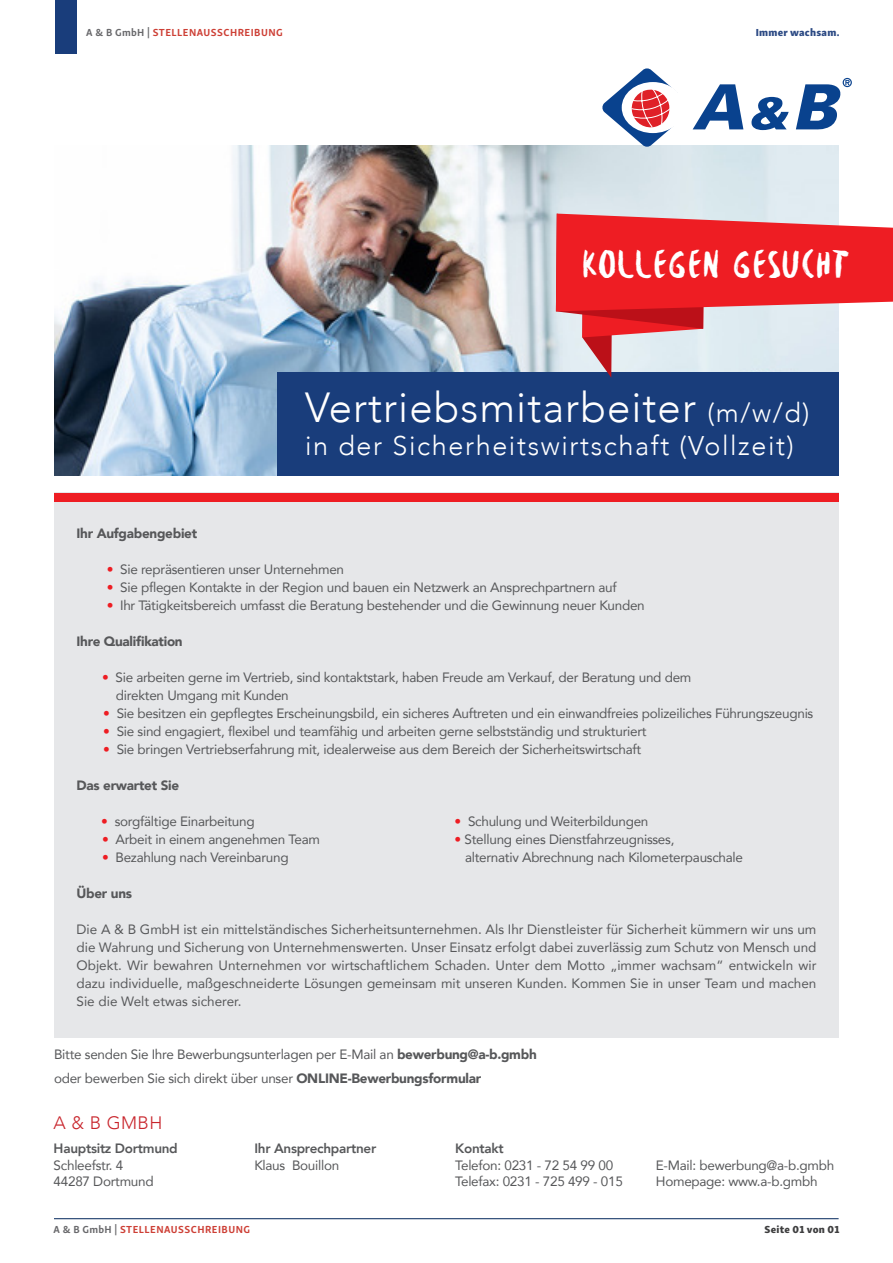
<style>
.page{position:relative;width:893px;height:1263px;background:#fff}
.page>*{position:absolute;margin:0;border:0;box-sizing:border-box;transform-origin:0 0}
.t1{font:300 42px "Avenir";letter-spacing:.025em;color:#fff}
.t2{font:42px "Besom";color:#fff}
.t3{font:300 27px "Avenir";letter-spacing:.06em;color:#fff}
.t4{font:300 18px "Avenir";color:#c8242b}
.t5{font:13.5px/18px "Avenir";letter-spacing:-.02em;color:#57585a}
.t6{font:900 13.5px "Avenir";letter-spacing:-.02em;color:#57585a}
.t7{font:800 13.5px "Avenir";letter-spacing:-.02em;color:#57585a}
.t8{font:700 10.5px "Skolar Sans";letter-spacing:.045em;color:#cd3f35}
.t9{font:10.5px "Skolar Sans Eb";letter-spacing:.025em;color:#2c4a84}
.t10{font:10.5px "Skolar Sans Eb";letter-spacing:.025em;color:#3e3e3f}
.s1{color:#69696c}
.s2{font-size:27px}
.s3{color:#ee1d23}
.s4{font-weight:900}
</style>
<div class="page">
<div style="left:54px;top:492px;width:785px;height:545px;background:#e6e7e9"></div>
<img style="left:54px;top:145px;width:785px;height:330px">
<div style="left:277px;top:372px;width:562px;height:103px;background:#193d7b"></div>
<div style="left:54px;top:493px;width:785px;height:9px;background:#ee1d23"></div>
<hr style="left:54px;top:1218px;width:785px;height:1px;background:#02265a">
<svg style="left:602px;top:68px;width:141px;height:79px"></svg>
<svg style="left:751px;top:97px;width:38px;height:33px"></svg>
<svg style="left:796px;top:78px;width:56px;height:52px"></svg>
<div style="left:55px;top:0;width:21px;height:53px;background:#193d7b"></div>
<svg style="left:556px;top:214px;width:337px;height:164px;background:#e26d74"></svg>
<p class="t8" style="left:86px;top:24px;width:198px"><span class="s1">A &amp; B GmbH |</span> STELLENAUSSCHREIBUNG</p>
<p class="t9" style="left:756px;top:23px;width:85px">Immer wachsam.</p>
<h1 class="t2" style="left:583px;top:233px;width:268px">KOLLEGEN GESUCHT</h1>
<h1 class="t1" style="left:305px;top:383px;width:506px">Vertriebsmitarbeiter <span class="s2">(m/w/d)</span></h1>
<h2 class="t3" style="left:305px;top:429px;width:490px">in der Sicherheitswirtschaft (Vollzeit)</h2>
<p class="t6" style="left:77px;top:522px;width:122px">Ihr Aufgabengebiet</p>
<p class="t5" style="left:107px;top:560px;width:239px"><span class="s3">•</span> Sie repräsentieren unser Unternehmen</p>
<p class="t5" style="left:107px;top:578px;width:511px"><span class="s3">•</span> Sie pflegen Kontakte in der Region und bauen ein Netzwerk an Ansprechpartnern auf</p>
<p class="t5" style="left:107px;top:596px;width:540px"><span class="s3">•</span> Ihr Tätigkeitsbereich umfasst die Beratung bestehender und die Gewinnung neuer Kunden</p>
<p class="t6" style="left:77px;top:630px;width:108px">Ihre Qualifikation</p>
<p class="t5" style="left:116px;top:668px;width:577px;text-indent:-14px"><span class="s3">•</span> Sie arbeiten gerne im Vertrieb, sind kontaktstark, haben Freude am Verkauf, der Beratung und dem direkten Umgang mit Kunden</p>
<p class="t5" style="left:103px;top:704px;width:712px"><span class="s3">•</span> Sie besitzen ein gepflegtes Erscheinungsbild, ein sicheres Auftreten und ein einwandfreies polizeiliches Führungszeugnis</p>
<p class="t5" style="left:103px;top:722px;width:545px"><span class="s3">•</span> Sie sind engagiert, flexibel und teamfähig und arbeiten gerne selbstständig und strukturiert</p>
<p class="t5" style="left:103px;top:740px;width:539px"><span class="s3">•</span> Sie bringen Vertriebserfahrung mit, idealerweise aus dem Bereich der Sicherheitswirtschaft</p>
<p class="t6" style="left:77px;top:774px;width:104px">Das erwartet Sie</p>
<p class="t5" style="left:101px;top:812px;width:155px"><span class="s3">•</span> sorgfältige Einarbeitung</p>
<p class="t5" style="left:455px;top:812px;width:195px"><span class="s3">•</span> Schulung und Weiterbildungen</p>
<p class="t5" style="left:102px;top:830px;width:219px"><span class="s3">•</span> Arbeit in einem angenehmen Team</p>
<p class="t5" style="left:455px;top:830px;width:221px"><span class="s3">•</span> Stellung eines Dienstfahrzeugnisses,</p>
<p class="t5" style="left:102px;top:848px;width:188px"><span class="s3">•</span> Bezahlung nach Vereinbarung</p>
<p class="t5" style="left:465px;top:848px;width:280px">alternativ Abrechnung nach Kilometerpauschale</p>
<p class="t6" style="left:77px;top:882px;width:57px">Über uns</p>
<p class="t5" style="left:77px;top:920px;width:741px;text-align:justify">Die A &amp; B GmbH ist ein mittelständisches Sicherheitsunternehmen. Als Ihr Dienstleister für Sicherheit kümmern wir uns um die Wahrung und Sicherung von Unternehmenswerten. Unser Einsatz erfolgt dabei zuverlässig zum Schutz von Mensch und Objekt. Wir bewahren Unternehmen vor wirtschaftlichem Schaden. Unter dem Motto „immer wachsam“ entwickeln wir dazu individuelle, maßgeschneiderte Lösungen gemeinsam mit unseren Kunden. Kommen Sie in unser Team und machen Sie die Welt etwas sicherer.</p>
<p class="t5" style="left:54px;top:1042px;width:484px;line-height:24px">Bitte senden Sie Ihre Bewerbungsunterlagen per E-Mail an <span class="s4">bewerbung@a-b.gmbh </span>oder bewerben Sie sich direkt über unser <span class="s4">ONLINE-Bewerbungsformular</span></p>
<h3 class="t4" style="left:54px;top:1112px;width:110px">A &amp; B GMBH</h3>
<p class="t7" style="left:54px;top:1138px;width:126px">Hauptsitz Dortmund</p>
<p class="t5" style="left:54px;top:1156px;width:102px;line-height:16.2px">Schleefstr. 4<br>44287 Dortmund</p>
<p class="t7" style="left:254px;top:1138px;width:123px">Ihr Ansprechpartner</p>
<p class="t5" style="left:254px;top:1155px;width:87px">Klaus Bouillon</p>
<p class="t7" style="left:455px;top:1138px;width:50px">Kontakt</p>
<p class="t5" style="left:455px;top:1156px;width:169px;line-height:16.2px">Telefon: 0231 - 72 54 99 00<br>Telefax: 0231 - 725 499 - 015</p>
<p class="t5" style="left:656px;top:1156px;width:180px;line-height:16.2px">E-Mail: bewerbung@a-b.gmbh<br>Homepage: www.a-b.gmbh</p>
<p class="t8" style="left:54px;top:1220px;width:198px"><span class="s1">A &amp; B GmbH |</span> STELLENAUSSCHREIBUNG</p>
<p class="t10" style="left:765px;top:1220px;width:76px">Seite 01 von 01</p>
</div>
